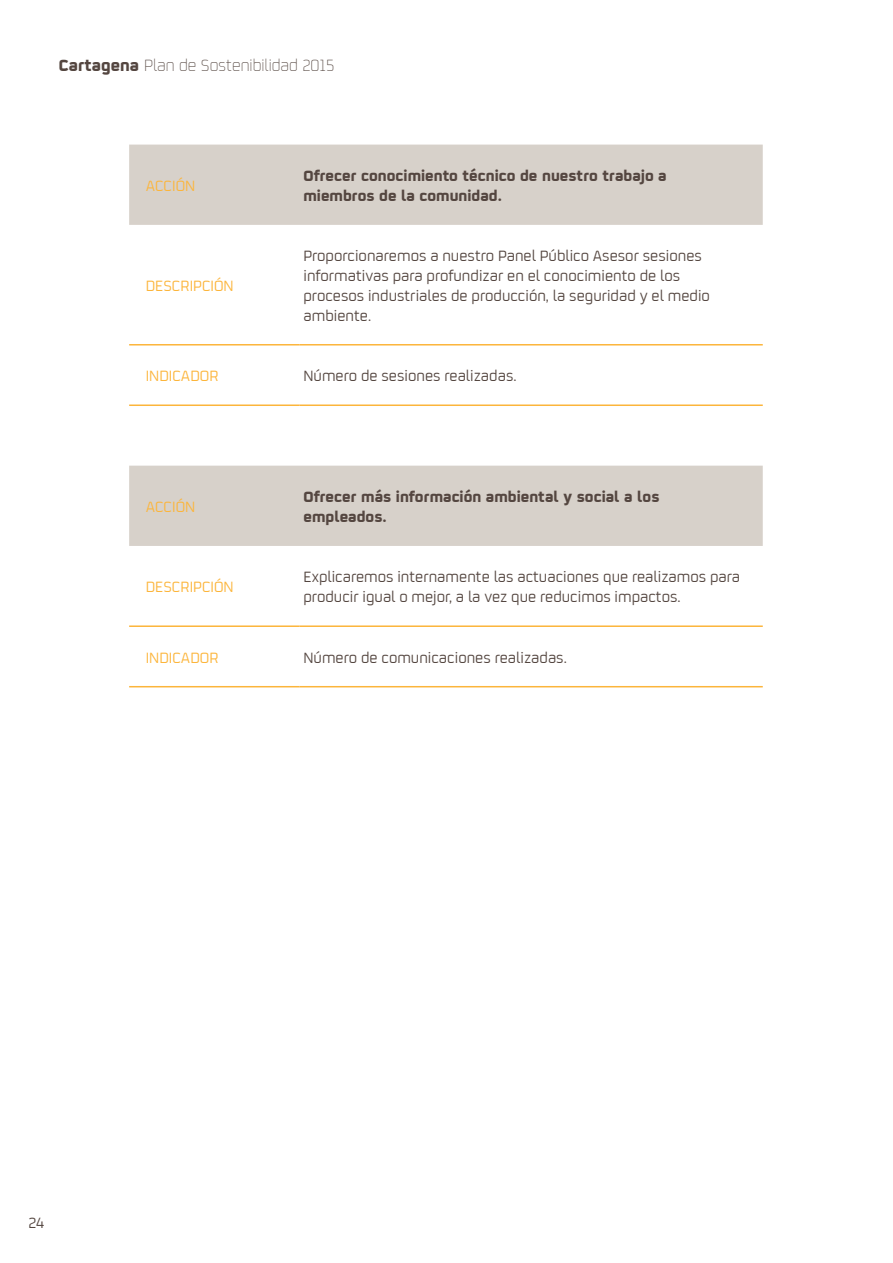
<style>
.page{position:relative;width:893px;height:1263px;background:#fff}
.page>*{position:absolute;margin:0;border:0;box-sizing:border-box;transform-origin:0 0}
.t1{font:300 18px "Repsol";color:#544640}
.t2{font:16.5px/19.8px "Repsol";color:#544640}
.t3{font:700 16.5px/19.8px "Repsol";color:#544640}
.t4{font:16.5px "Repsol";color:#fcb53b}
.s1{font-weight:700}
</style>
<div class="page">
<div style="left:129px;top:145px;width:634px;height:80px;background:#d7d1ca"></div>
<hr style="left:129px;top:344px;width:170px;height:1px;background:#fcb53b">
<hr style="left:299px;top:344px;width:464px;height:1px;background:#fcb53b">
<hr style="left:129px;top:404px;width:170px;height:2px;background:#fcb53b">
<hr style="left:299px;top:404px;width:464px;height:2px;background:#fcb53b">
<div style="left:129px;top:466px;width:634px;height:80px;background:#d7d1ca"></div>
<hr style="left:129px;top:625px;width:170px;height:2px;background:#fcb53b">
<hr style="left:299px;top:625px;width:464px;height:2px;background:#fcb53b">
<hr style="left:129px;top:686px;width:170px;height:1px;background:#fcb53b">
<hr style="left:299px;top:686px;width:464px;height:1px;background:#fcb53b">
<p class="t1" style="left:59px;top:53px;width:277px"><span class="s1">Cartagena</span> Plan de Sostenibilidad 2015</p>
<p class="t4" style="left:146px;top:174px;width:51px">ACCIÓN</p>
<p class="t3" style="left:303px;top:164px;width:365px">Ofrecer conocimiento técnico de nuestro trabajo a miembros de la comunidad.</p>
<p class="t4" style="left:146px;top:274px;width:90px">DESCRIPCIÓN</p>
<p class="t2" style="left:303px;top:245px;width:408px">Proporcionaremos a nuestro Panel Público Asesor sesiones informativas para profundizar en el conocimiento de los procesos industriales de producción, la seguridad y el medio ambiente.</p>
<p class="t4" style="left:146px;top:365px;width:74px">INDICADOR</p>
<p class="t2" style="left:303px;top:365px;width:215px">Número de sesiones realizadas.</p>
<p class="t4" style="left:146px;top:495px;width:51px">ACCIÓN</p>
<p class="t3" style="left:303px;top:485px;width:358px">Ofrecer más información ambiental y social a los empleados.</p>
<p class="t4" style="left:146px;top:576px;width:90px">DESCRIPCIÓN</p>
<p class="t2" style="left:303px;top:566px;width:438px">Explicaremos internamente las actuaciones que realizamos para producir igual o mejor, a la vez que reducimos impactos.</p>
<p class="t4" style="left:146px;top:646px;width:74px">INDICADOR</p>
<p class="t2" style="left:303px;top:646px;width:265px">Número de comunicaciones realizadas.</p>
<p class="t2" style="left:29px;top:1211px;width:17px">24</p>
</div>
